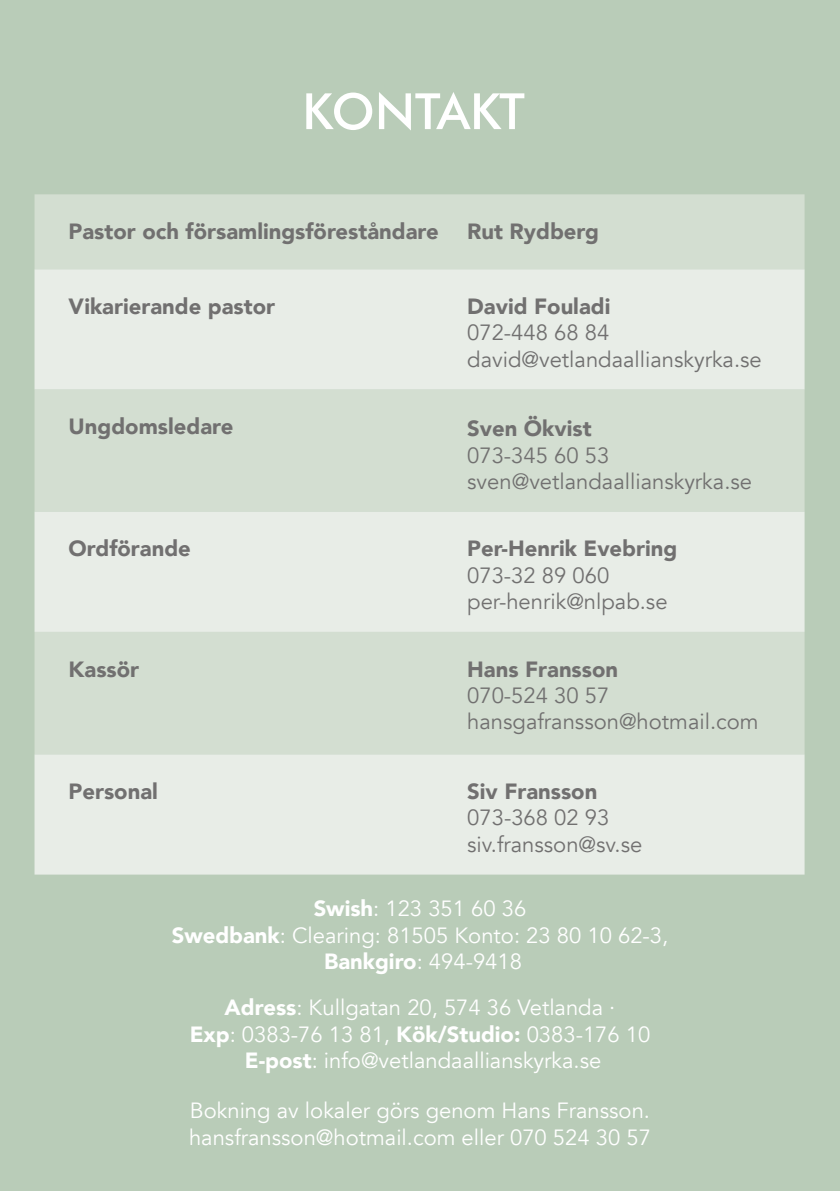
<style>
.page{position:relative;width:840px;height:1191px;background:#fff}
.page>*{position:absolute;margin:0;border:0;box-sizing:border-box;transform-origin:0 0}
.t1{font:50px "Futura Md BT Medium";letter-spacing:-.02em;color:#fff}
.t2{font:22px/26.4px "Avenir";color:#fff;text-align:center}
.t3{font:22px/26.4px "Avenir";color:#717070}
.t4{font:900 22px "Avenir";color:#717070}
.t5{font:22px/26.4px "Avenir LT";color:#fff}
.s1{font-weight:900}
</style>
<div class="page">
<div style="left:0;top:0;width:839px;height:1191px;background:#b9ccb8"></div>
<div style="left:34px;top:194px;width:770px;height:75px;background:#d3ded1"></div>
<svg style="left:34px;top:269px;width:770px;height:605px;fill:#e8ede7"></svg>
<h1 class="t1" style="left:302px;top:81px;width:224px">KONTAKT</h1>
<p class="t4" style="left:69px;top:212px;width:371px">Pastor och församlingsföreståndare</p>
<p class="t4" style="left:467px;top:212px;width:133px">Rut Rydberg</p>
<p class="t4" style="left:69px;top:287px;width:208px">Vikarierande pastor</p>
<p class="t4" style="left:467px;top:287px;width:145px">David Fouladi</p>
<p class="t3" style="left:467px;top:320px;width:296px">072-448 68 84 david@vetlandaallianskyrka.se</p>
<p class="t4" style="left:69px;top:408px;width:166px">Ungdomsledare</p>
<p class="t4" style="left:467px;top:410px;width:126px">Sven Ökvist</p>
<p class="t3" style="left:467px;top:442px;width:286px">073-345 60 53 sven@vetlandaallianskyrka.se</p>
<p class="t4" style="left:69px;top:530px;width:124px">Ordförande</p>
<p class="t4" style="left:467px;top:530px;width:211px">Per-Henrik Evebring</p>
<p class="t3" style="left:467px;top:562px;width:202px">073-32 89 060 per-henrik@nlpab.se</p>
<p class="t4" style="left:69px;top:650px;width:72px">Kassör</p>
<p class="t4" style="left:467px;top:650px;width:152px">Hans Fransson</p>
<p class="t3" style="left:467px;top:682px;width:293px">070-524 30 57 hansgafransson@hotmail.com</p>
<p class="t4" style="left:69px;top:772px;width:91px">Personal</p>
<p class="t4" style="left:467px;top:772px;width:131px">Siv Fransson</p>
<p class="t3" style="left:467px;top:805px;width:176px">073-368 02 93 siv.fransson@sv.se</p>
<p class="t2" style="left:172px;top:895px;width:497px"><span class="s1">Swish</span>: 123 351 60 36<br><span class="s1">Swedbank</span>: Clearing: 81505 Konto: 23 80 10 62-3,<br><span class="s1">Bankgiro</span>: 494-9418</p>
<p class="t2" style="left:189px;top:994px;width:462px"><span class="s1">Adress</span>: Kullgatan 20, 574 36 Vetlanda ·<br><span class="s1">Exp</span>: 0383-76 13 81, <span class="s1">Kök/Studio:</span> 0383-176 10<br><span class="s1">E-post</span>: info@vetlandaallianskyrka.se</p>
<p class="t5" style="left:189px;top:1098px;width:463px">Bokning av lokaler görs genom Hans Fransson. hansfransson@hotmail.com eller 070 524 30 57</p>
</div>
